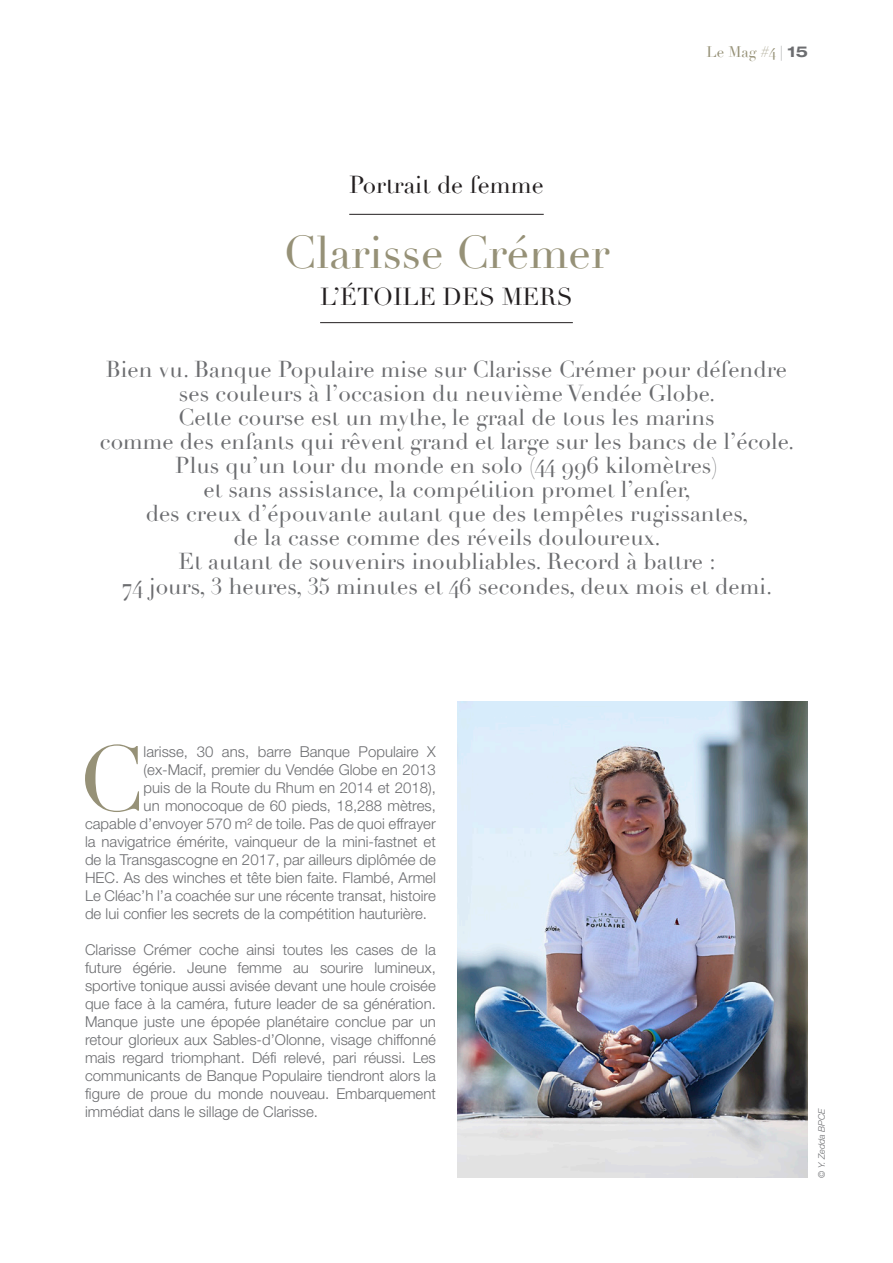
<style>
.page{position:relative;width:893px;height:1263px;background:#fff}
.page>*{position:absolute;margin:0;border:0;box-sizing:border-box;transform-origin:0 0}
.Lettrine{font:90.9px "Didot";color:#969177}
.t1{font:45px "Didot";color:#969177}
.t2{font:24px "Didot";color:#231f20}
.Chapô{font:22.5px/24.2px "Didot";color:#6c6d70;text-align:center}
.Texte_courant{font:300 15px/18px "Helvetica Neue";color:#6c6d70;text-align:justify}
.Lettrine-2{font:300 15px "Helvetica Neue";color:#6c6d70}
.t3{font:15px "Didot";color:#969177}
.crédit_photo{font:italic 300 9px "Helvetica Neue";color:#6c6d70}
.s1{color:#6c6d70}
.s2{font-family:"Helvetica Neue";font-weight:700;font-stretch:expanded;color:#6c6d70}
</style>
<div class="page">
<hr style="left:349px;top:214px;width:195px;height:1px;background:#231f20">
<hr style="left:320px;top:322px;width:253px;height:1px;background:#231f20">
<img style="left:457px;top:702px;width:351px;height:476px">
<p class="t2" style="left:349px;top:170px;width:196px">Portrait de femme</p>
<p class="t1" style="left:284px;top:225px;width:327px">Clarisse Crémer</p>
<p class="t2" style="left:320px;top:283px;width:254px">L’ÉTOILE DES MERS</p>
<p class="t3" style="left:706px;top:42px;width:103px">Le Mag #4 <span class="s1">|</span> <span class="s2">15</span></p>
<p class="Chapô" style="left:100px;top:358px;width:696px">Bien vu. Banque Populaire mise sur Clarisse Crémer pour défendre ses couleurs à l’occasion du neuvième Vendée Globe.<br>Cette course est un mythe, le graal de tous les marins<br>comme des enfants qui rêvent grand et large sur les bancs de l’école.<br>Plus qu’un tour du monde en solo (44 996 kilomètres)<br>et sans assistance, la compétition promet l’enfer,<br>des creux d’épouvante autant que des tempêtes rugissantes,<br>de la casse comme des réveils douloureux.<br>Et autant de souvenirs inoubliables. Record à battre :<br>74 jours, 3 heures, 35 minutes et 46 secondes, deux mois et demi.</p>
<p class="Lettrine" style="left:78px;top:725px;width:67px">C</p>
<p class="Lettrine-2" style="left:144px;top:742px;width:294px">larisse, 30 ans, barre Banque Populaire X</p>
<p class="Lettrine-2" style="left:144px;top:760px;width:294px">(ex-Macif, premier du Vendée Globe en 2013</p>
<p class="Lettrine-2" style="left:144px;top:778px;width:294px">puis de la Route du Rhum en 2014 et 2018),</p>
<p class="Lettrine-2" style="left:144px;top:796px;width:294px">un monocoque de 60 pieds, 18,288 mètres,</p>
<p class="Lettrine-2" style="left:85px;top:814px;width:352px">capable d’envoyer 570 m² de toile. Pas de quoi effrayer</p>
<p class="Lettrine-2" style="left:85px;top:832px;width:352px">la navigatrice émérite, vainqueur de la mini-fastnet et</p>
<p class="Lettrine-2" style="left:85px;top:850px;width:352px">de la Transgascogne en 2017, par ailleurs diplômée de</p>
<p class="Lettrine-2" style="left:85px;top:868px;width:352px">HEC. As des winches et tête bien faite. Flambé, Armel</p>
<p class="Lettrine-2" style="left:85px;top:886px;width:352px">Le Cléac’h l’a coachée sur une récente transat, histoire</p>
<p class="Lettrine-2" style="left:85px;top:904px;width:344px">de lui confier les secrets de la compétition hauturière.</p>
<p class="Texte_courant" style="left:85px;top:940px;width:352px">Clarisse Crémer coche ainsi toutes les cases de la future égérie. Jeune femme au sourire lumineux, sportive tonique aussi avisée devant une houle croisée que face à la caméra, future leader de sa génération.<br>Manque juste une épopée planétaire conclue par un retour glorieux aux Sables-d’Olonne, visage chiffonné mais regard triomphant. Défi relevé, pari réussi. Les communicants de Banque Populaire tiendront alors la figure de proue du monde nouveau. Embarquement immédiat dans le sillage de Clarisse.</p>
<p class="crédit_photo" style="left:816px;top:1178px;width:71px;rotate:-90deg">© Y. Zedda BPCE</p>
</div>
